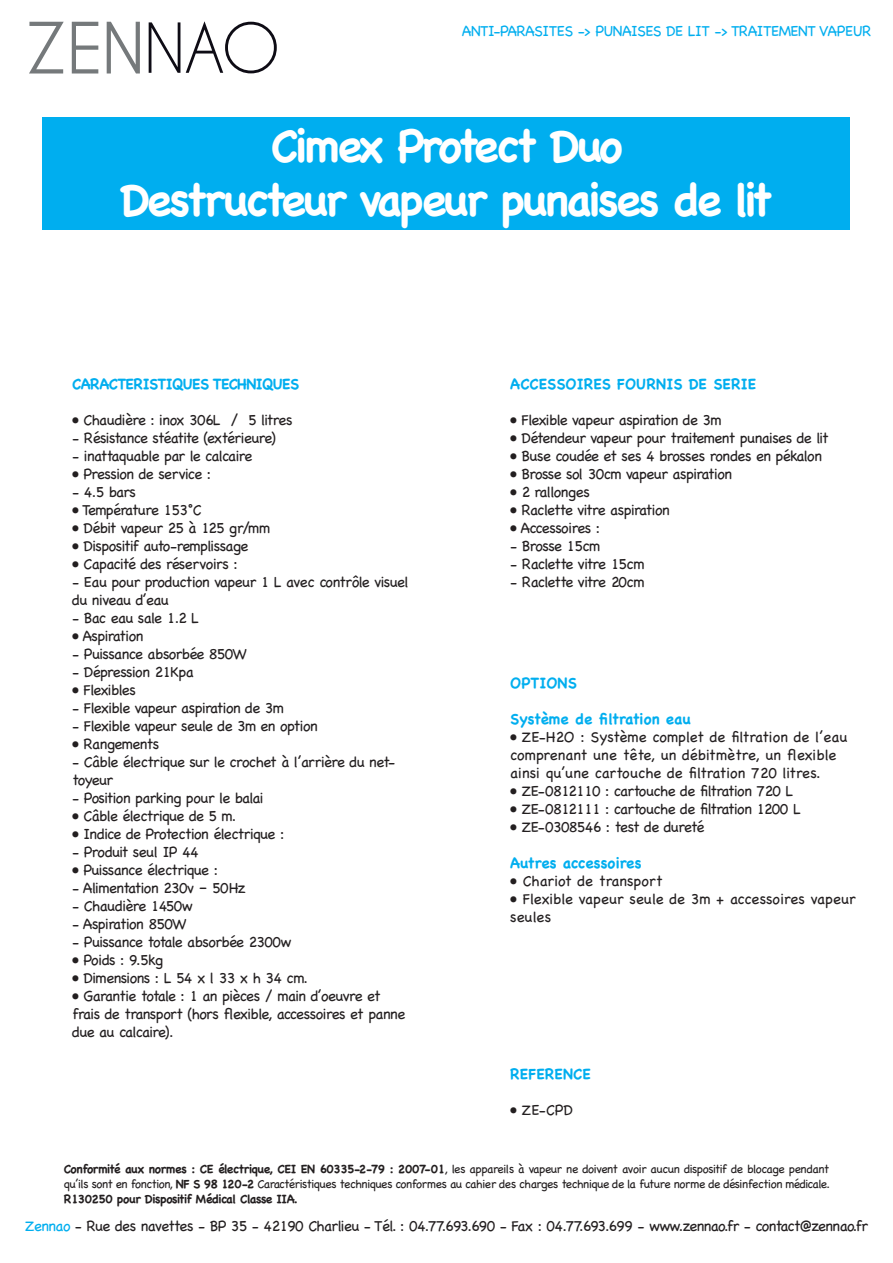
<style>
.page{position:relative;width:893px;height:1263px;background:#fff}
.page>*{position:absolute;margin:0;border:0;box-sizing:border-box;transform-origin:0 0}
.t1{font:700 45px/54px "Chalkboard SE";letter-spacing:-.06em;color:#fff;text-align:center}
.t2{font:300 15px/18px "Chalkboard SE";letter-spacing:-.04em;color:#231f20}
.t3{font:300 15px/18px "Chalkboard SE";color:#231f20}
.t4{font:700 15px "Chalkboard SE";color:#00aeef}
.t5{font:300 15px "Chalkboard SE";letter-spacing:-.04em;color:#00aeef}
.t6{font:700 15px "Chalkboard SE";letter-spacing:-.04em;color:#00aeef}
.t7{font:300 12px/15px "Chalkboard SE";letter-spacing:-.04em;color:#231f20;text-align:justify}
.s1{font-weight:700}
.s2{color:#00aeef}
</style>
<div class="page">
<svg style="left:29px;top:22px;width:35px;height:51px"></svg>
<svg style="left:72px;top:22px;width:26px;height:52px"></svg>
<svg style="left:107px;top:22px;width:33px;height:51px"></svg>
<svg style="left:149px;top:22px;width:31px;height:51px"></svg>
<svg style="left:186px;top:21px;width:91px;height:52px"></svg>
<div style="left:43px;top:117px;width:807px;height:113px;background:#00aeef"></div>
<p class="t5" style="left:462px;top:18px;width:411px">ANTI-PARASITES -&gt; PUNAISES DE LIT -&gt; TRAITEMENT VAPEUR</p>
<h1 class="t1" style="left:120px;top:119px;width:654px">Cimex Protect Duo<br>Destructeur vapeur punaises de lit</h1>
<p class="t6" style="left:72px;top:375px;width:228px">CARACTERISTIQUES TECHNIQUES</p>
<p class="t2" style="left:72px;top:410px;width:222px">• Chaudière : inox 306L / 5 litres</p>
<p class="t2" style="left:72px;top:428px;width:205px">- Résistance stéatite (extérieure)</p>
<p class="t2" style="left:72px;top:446px;width:182px">- inattaquable par le calcaire</p>
<p class="t2" style="left:72px;top:464px;width:140px">• Pression de service :</p>
<p class="t2" style="left:72px;top:482px;width:65px">- 4.5 bars</p>
<p class="t2" style="left:72px;top:500px;width:131px">• Température 153°C</p>
<p class="t2" style="left:72px;top:518px;width:199px">• Débit vapeur 25 à 125 gr/mm</p>
<p class="t2" style="left:72px;top:536px;width:178px">• Dispositif auto-remplissage</p>
<p class="t2" style="left:72px;top:554px;width:167px">• Capacité des réservoirs :</p>
<p class="t2" style="left:72px;top:572px;width:338px">- Eau pour production vapeur 1 L avec contrôle visuel du niveau d’eau</p>
<p class="t2" style="left:72px;top:608px;width:128px">- Bac eau sale 1.2 L</p>
<p class="t2" style="left:72px;top:626px;width:73px">• Aspiration</p>
<p class="t2" style="left:72px;top:644px;width:177px">- Puissance absorbée 850W</p>
<p class="t2" style="left:72px;top:662px;width:123px">- Dépression 21Kpa</p>
<p class="t2" style="left:72px;top:680px;width:65px">• Flexibles</p>
<p class="t2" style="left:72px;top:698px;width:213px">- Flexible vapeur aspiration de 3m</p>
<p class="t2" style="left:72px;top:716px;width:247px">- Flexible vapeur seule de 3m en option</p>
<p class="t2" style="left:72px;top:734px;width:88px">• Rangements</p>
<p class="t2" style="left:72px;top:752px;width:324px">- Câble électrique sur le crochet à l’arrière du net&shy;toyeur</p>
<p class="t2" style="left:72px;top:788px;width:193px">- Position parking pour le balai</p>
<p class="t2" style="left:72px;top:806px;width:165px">• Câble électrique de 5 m.</p>
<p class="t2" style="left:72px;top:824px;width:213px">• Indice de Protection électrique :</p>
<p class="t2" style="left:72px;top:842px;width:128px">- Produit seul IP 44</p>
<p class="t2" style="left:72px;top:860px;width:147px">• Puissance électrique :</p>
<p class="t2" style="left:72px;top:878px;width:175px">- Alimentation 230v – 50Hz</p>
<p class="t2" style="left:72px;top:896px;width:122px">- Chaudière 1450w</p>
<p class="t2" style="left:72px;top:914px;width:116px">- Aspiration 850W</p>
<p class="t2" style="left:72px;top:932px;width:220px">- Puissance totale absorbée 2300w</p>
<p class="t2" style="left:72px;top:950px;width:92px">• Poids : 9.5kg</p>
<p class="t2" style="left:72px;top:968px;width:237px">• Dimensions : L 54 x l 33 x h 34 cm.</p>
<p class="t2" style="left:72px;top:986px;width:335px">• Garantie totale : 1 an pièces / main d’oeuvre et frais de transport (hors flexible, accessoires et panne due au calcaire).</p>
<p class="t4" style="left:510px;top:375px;width:247px">ACCESSOIRES FOURNIS DE SERIE</p>
<p class="t2" style="left:510px;top:410px;width:213px">• Flexible vapeur aspiration de 3m</p>
<p class="t2" style="left:510px;top:428px;width:320px">• Détendeur vapeur pour traitement punaises de lit</p>
<p class="t2" style="left:510px;top:446px;width:313px">• Buse coudée et ses 4 brosses rondes en pékalon</p>
<p class="t2" style="left:510px;top:464px;width:223px">• Brosse sol 30cm vapeur aspiration</p>
<p class="t2" style="left:510px;top:482px;width:81px">• 2 rallonges</p>
<p class="t2" style="left:510px;top:500px;width:161px">• Raclette vitre aspiration</p>
<p class="t2" style="left:510px;top:518px;width:91px">• Accessoires :</p>
<p class="t2" style="left:510px;top:536px;width:92px">- Brosse 15cm</p>
<p class="t2" style="left:510px;top:554px;width:136px">- Raclette vitre 15cm</p>
<p class="t2" style="left:510px;top:572px;width:136px">- Raclette vitre 20cm</p>
<p class="t4" style="left:510px;top:674px;width:68px">OPTIONS</p>
<p class="t4" style="left:510px;top:710px;width:182px">Système de filtration eau</p>
<p class="t3" style="left:510px;top:727px;width:339px">• ZE-H2O : Système complet de filtration de l’eau comprenant une tête, un débitmètre, un flexible ainsi qu’une cartouche de filtration 720 litres.</p>
<p class="t2" style="left:510px;top:781px;width:284px">• ZE-0812110 : cartouche de filtration 720 L</p>
<p class="t2" style="left:510px;top:799px;width:292px">• ZE-0812111 : cartouche de filtration 1200 L</p>
<p class="t2" style="left:510px;top:817px;width:196px">• ZE-0308546 : test de dureté</p>
<p class="t4" style="left:510px;top:854px;width:133px">Autres accessoires</p>
<p class="t3" style="left:510px;top:871px;width:154px">• Chariot de transport</p>
<p class="t3" style="left:510px;top:889px;width:347px">• Flexible vapeur seule de 3m + accessoires vapeur seules</p>
<p class="t4" style="left:510px;top:1065px;width:82px">REFERENCE</p>
<p class="t2" style="left:510px;top:1100px;width:64px">• ZE-CPD</p>
<p class="t7" style="left:64px;top:1160px;width:768px"><span class="s1">Conformité aux normes : CE électrique, CEI EN 60335-2-79 : 2007-01</span>, les appareils à vapeur ne doivent avoir aucun dispositif de blocage pendant qu’ils sont en fonction, <span class="s1">NF S 98 120-2</span> Caractéristiques techniques conformes au cahier des charges technique de la future norme de désinfection médicale.<br><span class="s1">R130250 pour Dispositif Médical Classe IIA.</span></p>
<p class="t2" style="left:25px;top:1216px;width:845px"><span class="s2">Zennao</span> - Rue des navettes - BP 35 - 42190 Charlieu - Tél. : 04.77.693.690 - Fax : 04.77.693.699 - www.zennao.fr - contact@zennao.fr</p>
</div>
